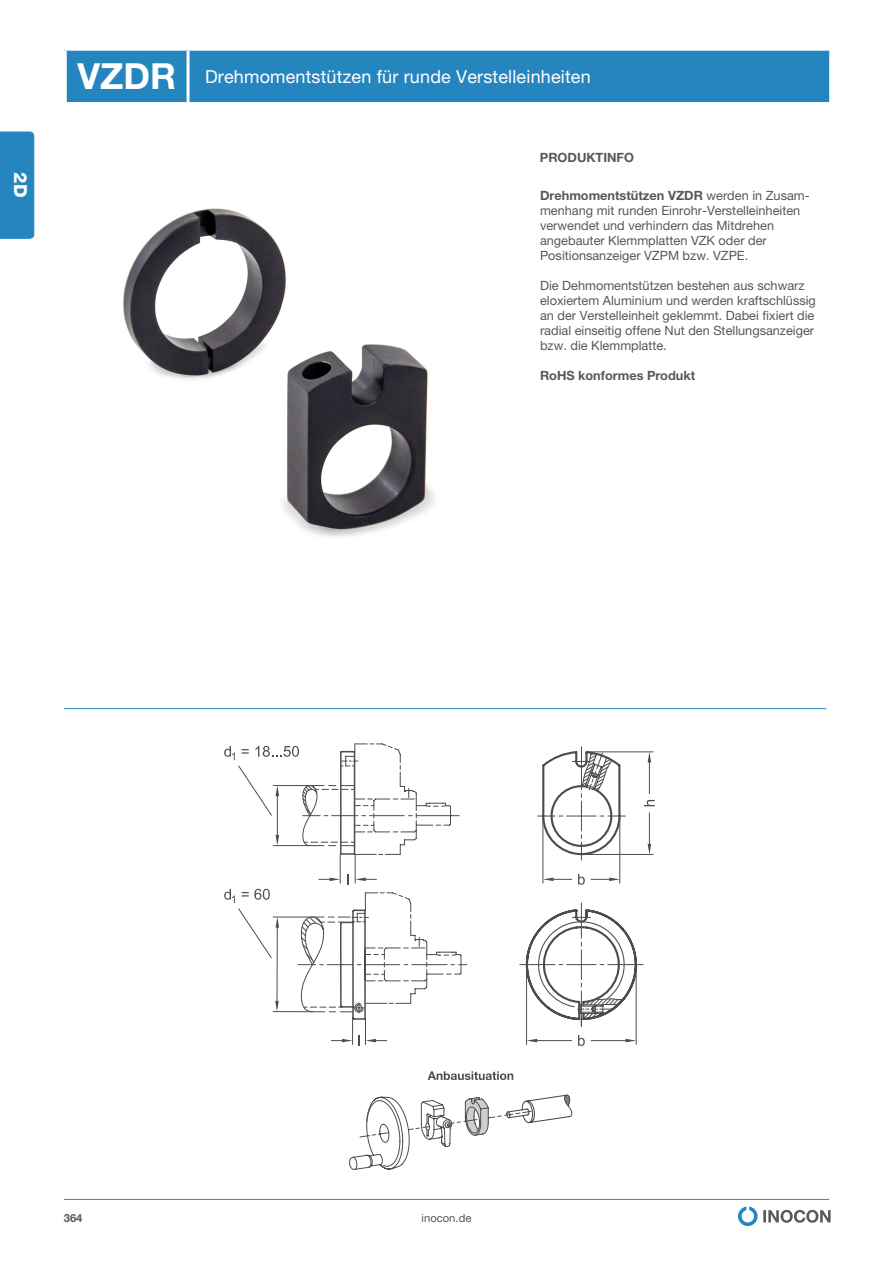
<style>
.page{position:relative;width:893px;height:1263px;background:#fff}
.page>*{position:absolute;margin:0;border:0;box-sizing:border-box;transform-origin:0 0}
.t1{font:18px "Helvetica Neue LT Pro";letter-spacing:.01em;color:#fff}
.t2{font:800 18px "Helvetica Neue LT Pro";color:#fff}
.t3{font:12.75px/15px "Helvetica Neue LT Pro";color:#57585a}
.t4{font:700 12.75px "Helvetica Neue LTW1 G";color:#57585a}
.t5{font:700 12.75px "Helvetica Neue LT Pro";color:#57585a}
.t6{font:11.25px "Helvetica Neue LT Pro";color:#57585a}
.t7{font:700 11.25px "Helvetica Neue LT Pro";color:#57585a}
.s1{font-weight:700;font-size:36px}
.s2{font-weight:700}
</style>
<div class="page">
<svg style="left:738px;top:1206px;width:93px;height:20px"></svg>
<hr style="left:64px;top:1199px;width:765px;height:1px;background:#2586bf">
<div style="left:0;top:132px;width:34px;height:107px;background:#2586bf"></div>
<div style="left:67px;top:51px;width:762px;height:51px;background:#2586bf"></div>
<hr style="left:187px;top:51px;width:3px;height:51px;background:#fff">
<hr style="left:64px;top:708px;width:762px;height:1px;background:#2586bf">
<hr style="left:581px;top:854px;width:72px;height:1px;background:#231f20">
<hr style="left:586px;top:751px;width:67px;height:1px;background:#231f20">
<hr style="left:649px;top:813px;width:1px;height:31px;background:#231f20">
<hr style="left:649px;top:762px;width:1px;height:32px;background:#231f20">
<svg style="left:648px;top:844px;width:3px;height:10px"></svg>
<svg style="left:648px;top:752px;width:3px;height:10px"></svg>
<svg style="left:644px;top:800px;width:11px;height:6px"></svg>
<hr style="left:636px;top:964px;width:1px;height:80px;background:#231f20">
<svg style="left:630px;top:1039px;width:6px;height:3px"></svg>
<hr style="left:608px;top:964px;width:35px;height:1px;background:#231f20">
<svg style="left:570px;top:746px;width:67px;height:275px"></svg>
<svg style="left:224px;top:743px;width:176px;height:300px"></svg>
<svg style="left:352px;top:752px;width:272px;height:418px"></svg>
<svg style="left:428px;top:1071px;width:85px;height:9px"></svg>
<img style="left:123px;top:208px;width:311px;height:329px">
<h1 class="t2" style="left:31px;top:172px;width:27px;rotate:90deg">2D</h1>
<h1 class="t1" style="left:77px;top:66px;width:515px"><span class="s1">VZDR</span> Drehmomentstützen für runde Verstelleinheiten</h1>
<p class="t5" style="left:540px;top:150px;width:96px">PRODUKTINFO</p>
<p class="t3" style="left:540px;top:188px;width:271px"><span class="s2">Drehmomentstützen VZDR</span> werden in Zusam&shy;menhang mit runden Einrohr-Verstelleinheiten verwendet und verhindern das Mitdrehen angebauter Klemmplatten VZK oder der Positionsanzeiger VZPM bzw. VZPE.</p>
<p class="t3" style="left:540px;top:278px;width:277px">Die Dehmomentstützen bestehen aus schwarz eloxiertem Aluminium und werden kraftschlüssig an der Verstelleinheit geklemmt. Dabei fixiert die radial einseitig offene Nut den Stellungsanzeiger bzw. die Klemmplatte.</p>
<p class="t4" style="left:540px;top:368px;width:157px">RoHS konformes Produkt</p>
<p class="t7" style="left:64px;top:1211px;width:20px">364</p>
<p class="t6" style="left:422px;top:1211px;width:51px">inocon.de</p>
</div>
